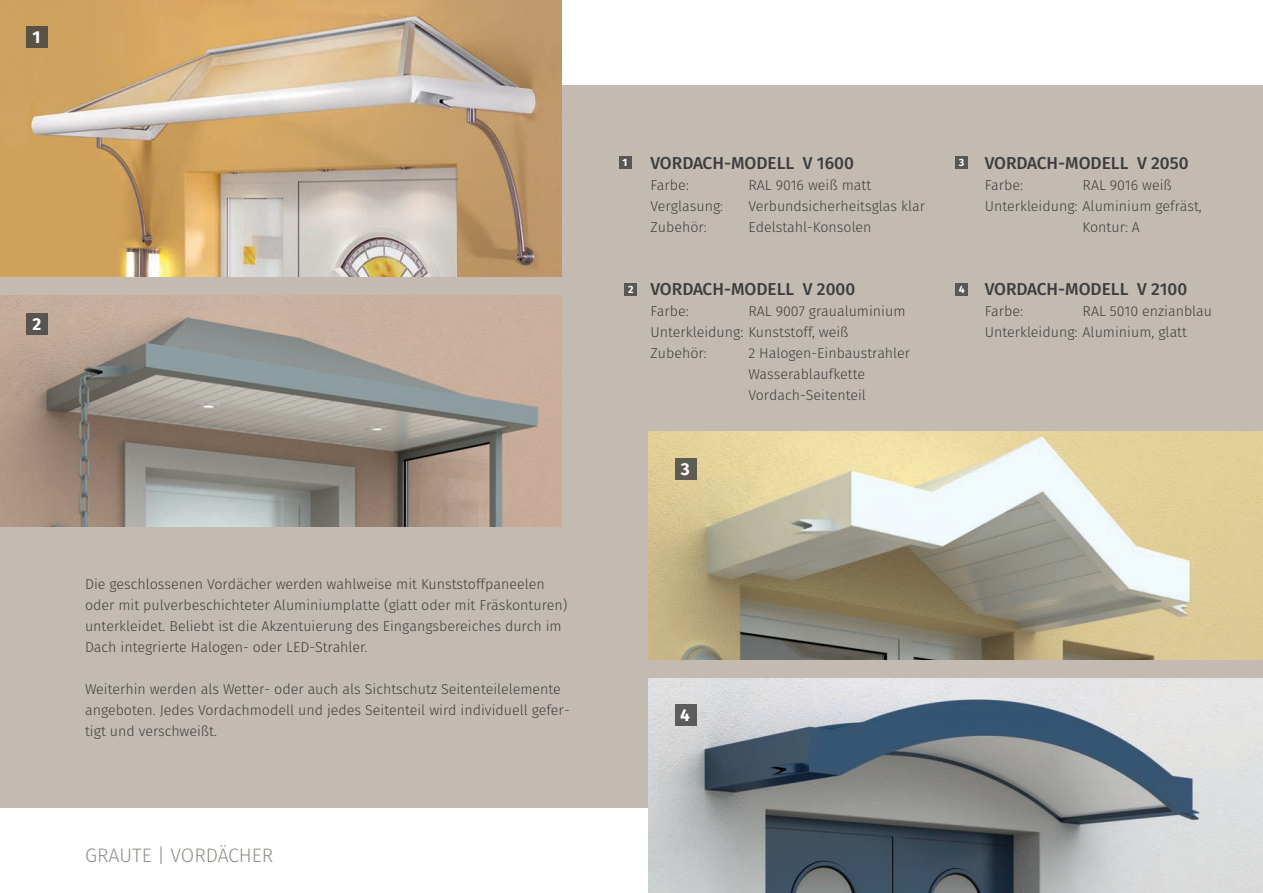
<style>
.page{position:relative;width:1263px;height:893px;background:#fff}
.page>*{position:absolute;margin:0;border:0;box-sizing:border-box;transform-origin:0 0}
.t1{font:300 19.5px "Fira Sans";color:#938e87}
.t2{font:500 17.25px "Fira Sans";color:#3e3e3f}
.t3{font:700 17.25px "Fira Sans";color:#fff}
.t4{font:300 14.25px/21px "Fira Sans";color:#3e3e3f}
.t5{font:700 10.5px "Fira Sans";color:#fff}
</style>
<div class="page">
<div style="left:0;top:85px;width:1263px;height:723px;background:#c3bbb1"></div>
<img style="left:0;top:296px;width:561px;height:230px">
<img style="left:0;top:0;width:561px;height:276px">
<img style="left:648px;top:678px;width:615px;height:215px">
<img style="left:648px;top:432px;width:615px;height:227px">
<div style="left:619px;top:157px;width:12px;height:12px;background:#585755"></div>
<div style="left:624px;top:283px;width:13px;height:12px;background:#585755"></div>
<div style="left:955px;top:157px;width:12px;height:12px;background:#585755"></div>
<div style="left:27px;top:314px;width:21px;height:21px;background:#595451"></div>
<div style="left:27px;top:27px;width:21px;height:21px;background:#5a5245"></div>
<div style="left:675px;top:705px;width:21px;height:21px;background:#5d5d5e"></div>
<div style="left:675px;top:459px;width:21px;height:21px;background:#5e5b50"></div>
<div style="left:955px;top:283px;width:12px;height:12px;background:#585755"></div>
<p class="t3" style="left:32px;top:23px;width:10px">1</p>
<p class="t3" style="left:33px;top:309px;width:10px">2</p>
<p class="t4" style="left:85px;top:574px;width:484px">Die geschlossenen Vordächer werden wahlweise mit Kunststoffpaneelen oder mit pulverbeschichteter Aluminiumplatte (glatt oder mit Fräskonturen) unterkleidet. Beliebt ist die Akzentuierung des Eingangsbereiches durch im Dach integrierte Halogen- oder LED-Strahler.</p>
<p class="t4" style="left:85px;top:679px;width:486px">Weiterhin werden als Wetter- oder auch als Sichtschutz Seitenteilelemente angeboten. Jedes Vordachmodell und jedes Seitenteil wird individuell gefer&shy;tigt und verschweißt.</p>
<h1 class="t1" style="left:85px;top:842px;width:190px">GRAUTE | VORDÄCHER</h1>
<p class="t5" style="left:623px;top:154px;width:6px">1</p>
<p class="t2" style="left:651px;top:149px;width:205px">VORDACH-MODELL V 1600</p>
<p class="t4" style="left:651px;top:175px;width:40px">Farbe:</p>
<p class="t4" style="left:748px;top:175px;width:124px">RAL 9016 weiß matt</p>
<p class="t4" style="left:651px;top:196px;width:74px">Verglasung:</p>
<p class="t4" style="left:748px;top:196px;width:178px">Verbundsicherheitsglas klar</p>
<p class="t4" style="left:651px;top:217px;width:58px">Zubehör:</p>
<p class="t4" style="left:748px;top:217px;width:125px">Edelstahl-Konsolen</p>
<p class="t5" style="left:628px;top:280px;width:7px">2</p>
<p class="t2" style="left:651px;top:275px;width:206px">VORDACH-MODELL V 2000</p>
<p class="t4" style="left:651px;top:301px;width:40px">Farbe:</p>
<p class="t4" style="left:651px;top:301px;width:256px;text-indent:98px">RAL 9007 graualuminium<br>Unterkleidung: Kunststoff, weiß<br>Zubehör:</p>
<p class="t4" style="left:748px;top:343px;width:163px">2 Halogen-Einbaustrahler<br>Wasserablaufkette<br>Vordach-Seitenteil</p>
<p class="t3" style="left:681px;top:455px;width:10px">3</p>
<p class="t5" style="left:959px;top:154px;width:7px">3</p>
<p class="t2" style="left:985px;top:149px;width:205px">VORDACH-MODELL V 2050</p>
<p class="t4" style="left:985px;top:175px;width:40px">Farbe:</p>
<p class="t4" style="left:1082px;top:175px;width:91px">RAL 9016 weiß</p>
<p class="t4" style="left:985px;top:196px;width:219px">Unterkleidung: Aluminium gefräst,</p>
<p class="t4" style="left:1082px;top:217px;width:59px">Kontur: A</p>
<p class="t5" style="left:959px;top:280px;width:7px">4</p>
<p class="t2" style="left:985px;top:275px;width:204px">VORDACH-MODELL V 2100</p>
<p class="t4" style="left:985px;top:301px;width:40px">Farbe:</p>
<p class="t4" style="left:985px;top:301px;width:229px;text-indent:98px">RAL 5010 enzianblau<br>Unterkleidung: Aluminium, glatt</p>
<p class="t3" style="left:680px;top:700px;width:11px">4</p>
</div>
